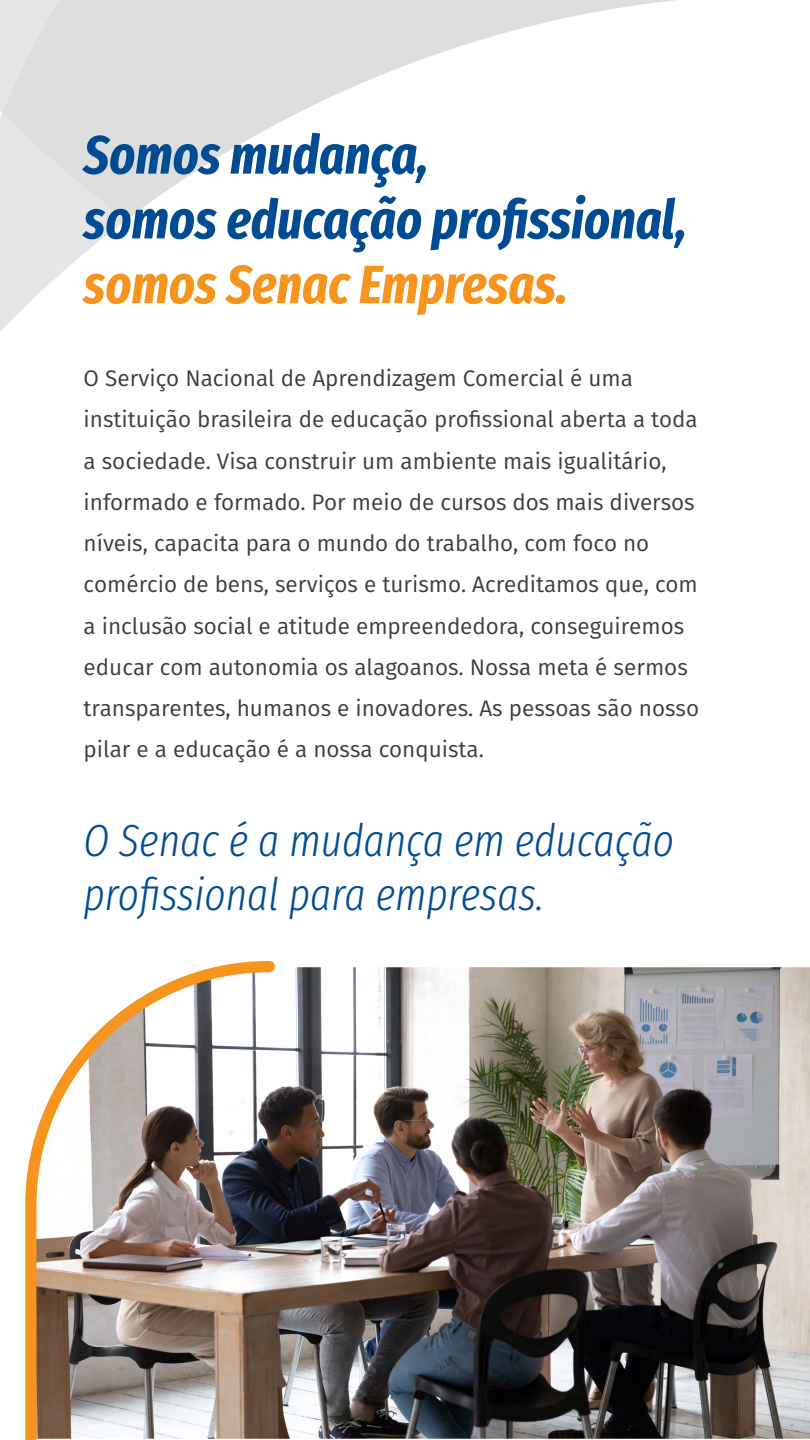
<style>
.page{position:relative;width:810px;height:1440px;background:#fff}
.page>*{position:absolute;margin:0;border:0;box-sizing:border-box;transform-origin:0 0}
.t1{font:italic 700 54px/64.8px "Fira Sans Compressed";color:#004c94}
.t2{font:italic 700 54px "Fira Sans Compressed";color:#f7941d}
.t3{font:italic 300 45px/54px "Fira Sans Compressed";color:#004c94}
.t4{font:22.5px/41.2px "Fira Sans";color:#3c3c3b}
</style>
<div class="page">
<svg style="left:126px;top:0;width:550px;height:220px"></svg>
<svg style="left:0;top:0;width:126px;height:331px"></svg>
<img style="left:281px;top:967px;width:529px;height:472px">
<img style="left:25px;top:961px;width:256px;height:479px">
<h1 class="t1" style="left:84px;top:119px;width:605px">Somos mudança,<br>somos educação profissional,</h1>
<h1 class="t2" style="left:84px;top:240px;width:486px">somos Senac Empresas.</h1>
<p class="t4" style="left:84px;top:358px;width:617px">O Serviço Nacional de Aprendizagem Comercial é uma instituição brasileira de educação profissional aberta a toda a sociedade. Visa construir um ambiente mais igualitário, informado e formado. Por meio de cursos dos mais diversos níveis, capacita para o mundo do trabalho, com foco no comércio de bens, serviços e turismo. Acreditamos que, com a inclusão social e atitude empreendedora, conseguiremos educar com autonomia os alagoanos. Nossa meta é sermos transparentes, humanos e inovadores. As pessoas são nosso pilar e a educação é a nossa conquista.</p>
<h2 class="t3" style="left:84px;top:813px;width:592px">O Senac é a mudança em educação profissional para empresas.</h2>
</div>
